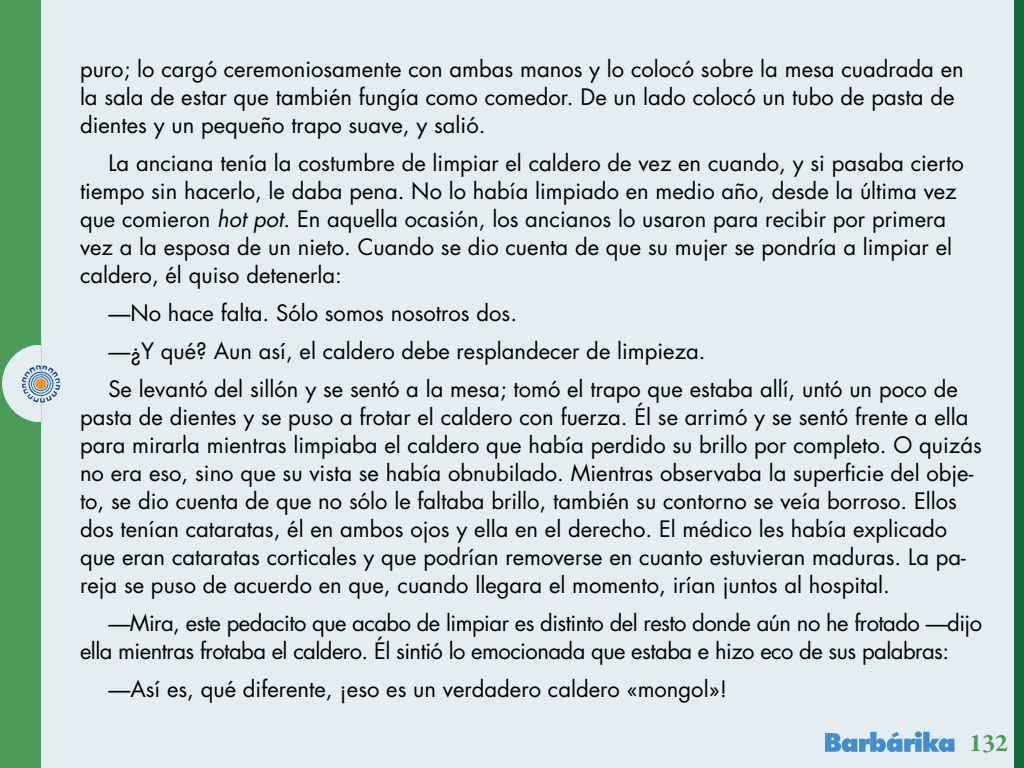
<style>
.page{position:relative;width:1024px;height:768px;background:#fff}
.page>*{position:absolute;margin:0;border:0;box-sizing:border-box;transform-origin:0 0}
.t1{font:700 26px "Garamond Premr Pro";color:#4c9a57}
.t2{font:22px/28px "Futura";color:#000001}
.t3{font:22px/28px "Futura";letter-spacing:-.025em;color:#000001}
.s1{font-style:italic}
</style>
<div class="page">
<div style="left:3px;top:0;width:1021px;height:768px;background:#e4edf2"></div>
<svg style="left:825px;top:731px;width:130px;height:21px"></svg>
<div style="left:0;top:422px;width:41px;height:346px;background:#4c9a57"></div>
<div style="left:0;top:0;width:41px;height:344px;background:#4c9a57"></div>
<svg style="left:0;top:336px;width:60px;height:94px"></svg>
<div style="left:1014px;top:0;width:10px;height:768px;background:#0e6c37"></div>
<p class="t2" style="left:80px;top:55px;width:885px">puro; lo cargó ceremoniosamente con ambas manos y lo colocó sobre la mesa cuadrada en la sala de estar que también fungía como comedor. De un lado colocó un tubo de pasta de dientes y un pequeño trapo suave, y salió.</p>
<p class="t2" style="left:80px;top:149px;width:885px;text-indent:28px">La anciana tenía la costumbre de limpiar el caldero de vez en cuando, y si pasaba cierto tiempo sin hacerlo, le daba pena. No lo había limpiado en medio año, desde la última vez que comieron <span class="s1">hot pot</span>. En aquella ocasión, los ancianos lo usaron para recibir por primera vez a la esposa de un nieto. Cuando se dio cuenta de que su mujer se pondría a limpiar el caldero, él quiso detenerla:</p>
<p class="t2" style="left:108px;top:294px;width:851px;line-height:38px">—No hace falta. Sólo somos nosotros dos.<br>—¿Y qué? Aun así, el caldero debe resplandecer de limpieza.<br>Se levantó del sillón y se sentó a la mesa; tomó el trapo que estaba allí, untó un poco de</p>
<p class="t2" style="left:80px;top:403px;width:903px">pasta de dientes y se puso a frotar el caldero con fuerza. Él se arrimó y se sentó frente a ella para mirarla mientras limpiaba el caldero que había perdido su brillo por completo. O quizás no era eso, sino que su vista se había obnubilado. Mientras observaba la superficie del obje&shy;to, se dio cuenta de que no sólo le faltaba brillo, también su contorno se veía borroso. Ellos dos tenían cataratas, él en ambos ojos y ella en el derecho. El médico les había explicado que eran cataratas corticales y que podrían removerse en cuanto estuvieran maduras. La pa&shy;reja se puso de acuerdo en que, cuando llegara el momento, irían juntos al hospital.</p>
<p class="t3" style="left:80px;top:609px;width:904px;text-indent:28px">—Mira, este pedacito que acabo de limpiar es distinto del resto donde aún no he frotado —dijo ella mientras frotaba el caldero. Él sintió lo emocionada que estaba e hizo eco de sus palabras:</p>
<p class="t2" style="left:108px;top:675px;width:620px">—Así es, qué diferente, ¡eso es un verdadero caldero «mongol»!</p>
<p class="t1" style="left:969px;top:727px;width:41px">132</p>
</div>
